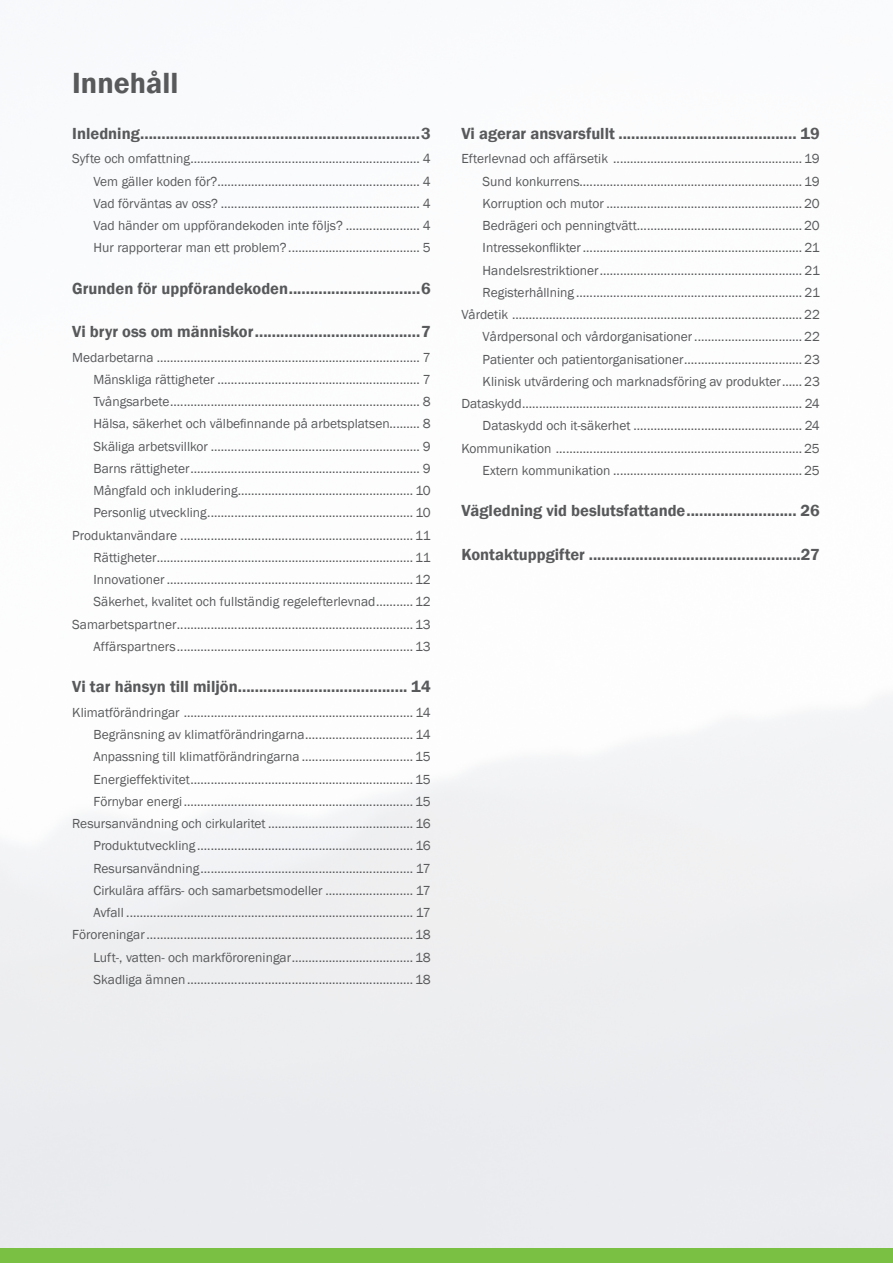
<style>
.page{position:relative;width:893px;height:1263px;background:#fff}
.page>*{position:absolute;margin:0;border:0;box-sizing:border-box;transform-origin:0 0}
.t1{font:600 30px "Franklin Gothic";color:#58595b}
.t2{font:600 16.5px "Franklin Gothic";color:#58595b}
.t3{font:13.5px/22.2px "Franklin Gothic";color:#58595b;text-align:right}
</style>
<div class="page">
<div style="left:0;top:1px;width:893px;height:1247px;background:linear-gradient(to right,#f6f7f9,#f6f7f8)"></div>
<div style="left:0;top:1248px;width:893px;height:15px;background:#7ac143"></div>
<h1 class="t1" style="left:72px;top:65px;width:108px">Innehåll</h1>
<p class="t2" style="left:72px;top:123px;width:360px">Inledning..................................................................3</p>
<p class="t3" style="left:94px;top:148px;width:339px;text-align:justify;text-indent:-21px">Syfte och omfattning.................................................................... 4<br>Vem gäller koden för?............................................................ 4<br>Vad förväntas av oss? ........................................................... 4<br>Vad händer om uppförandekoden inte följs? ...................... 4<br>Hur rapporterar man ett problem?....................................... 5</p>
<p class="t2" style="left:72px;top:278px;width:360px">Grunden för uppförandekoden...............................6</p>
<p class="t2" style="left:72px;top:322px;width:360px">Vi bryr oss om människor.......................................7</p>
<p class="t3" style="left:72px;top:346px;width:360px">Medarbetarna .............................................................................. 7<br>Mänskliga rättigheter ............................................................ 7<br>Tvångsarbete.......................................................................... 8<br>Hälsa, säkerhet och välbefinnande på arbetsplatsen......... 8<br>Skäliga arbetsvillkor .............................................................. 9<br>Barns rättigheter.................................................................... 9<br>Mångfald och inkludering.................................................... 10<br>Personlig utveckling............................................................. 10<br>Produktanvändare ..................................................................... 11<br>Rättigheter............................................................................ 11<br>Innovationer .........................................................................12<br>Säkerhet, kvalitet och fullständig regelefterlevnad...........12<br>Samarbetspartner......................................................................13<br>Affärspartners......................................................................13</p>
<p class="t2" style="left:72px;top:677px;width:360px">Vi tar hänsyn till miljön........................................ 14</p>
<p class="t3" style="left:72px;top:701px;width:360px">Klimatförändringar .................................................................... 14<br>Begränsning av klimatförändringarna................................ 14<br>Anpassning till klimatförändringarna ................................. 15<br>Energieffektivitet.................................................................. 15<br>Förnybar energi.................................................................... 15<br>Resursanvändning och cirkularitet ........................................... 16<br>Produktutveckling ................................................................ 16<br>Resursanvändning............................................................... 17<br>Cirkulära affärs- och samarbetsmodeller .......................... 17<br>Avfall ..................................................................................... 17<br>Föroreningar...............................................................................18<br>Luft-, vatten- och markföroreningar....................................18<br>Skadliga ämnen...................................................................18</p>
<p class="t2" style="left:461px;top:123px;width:360px">Vi agerar ansvarsfullt .......................................... 19</p>
<p class="t3" style="left:461px;top:148px;width:360px">Efterlevnad och affärsetik ........................................................19<br>Sund konkurrens..................................................................19<br>Korruption och mutor ..........................................................20<br>Bedrägeri och penningtvätt.................................................20<br>Intressekonflikter................................................................. 21<br>Handelsrestriktioner............................................................ 21<br>Registerhållning ................................................................... 21<br>Vårdetik ......................................................................................22<br>Vårdpersonal och vårdorganisationer................................22<br>Patienter och patientorganisationer...................................23<br>Klinisk utvärdering och marknadsföring av produkter......23<br>Dataskydd................................................................................... 24<br>Dataskydd och it-säkerhet .................................................. 24<br>Kommunikation .........................................................................25<br>Extern kommunikation ........................................................25</p>
<p class="t2" style="left:461px;top:501px;width:360px">Vägledning vid beslutsfattande.......................... 26</p>
<p class="t2" style="left:461px;top:544px;width:360px">Kontaktuppgifter ..................................................27</p>
</div>
